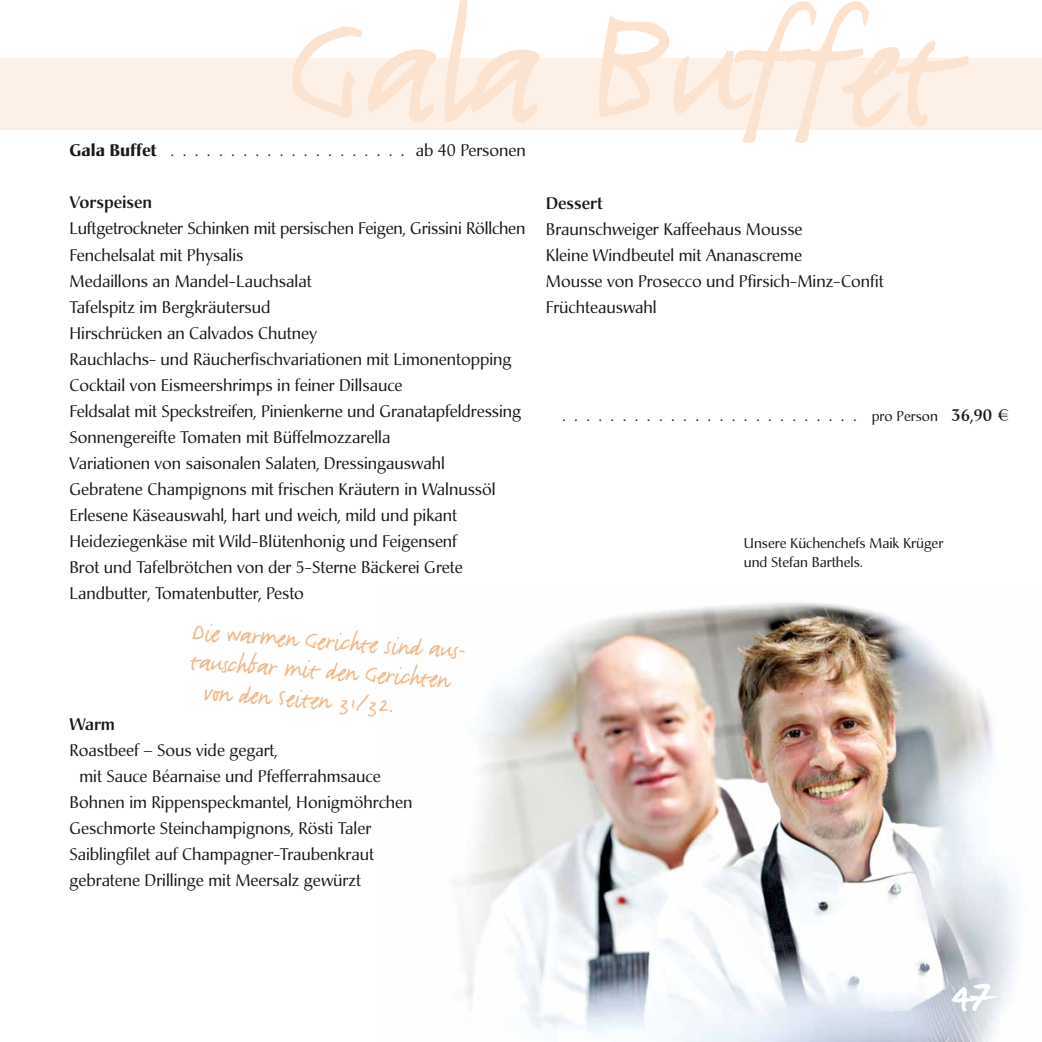
<style>
.page{position:relative;width:1042px;height:1042px;background:#fff}
.page>*{position:absolute;margin:0;border:0;box-sizing:border-box;transform-origin:0 0}
.t1{font:700 175px "FF Justlefthand";color:#fbe3d0}
.t2{font:800 52.5px "FF Justlefthand";color:#fff}
.t3{font:700 28px "FF Justlefthand";color:#f3b889}
.t4{font:16.62px/26.1px "Christiana BQ";color:#1a1a18}
.t5{font:500 16.62px "Christiana BQ";color:#1a1a18}
.t6{font:14px/19.2px "Christiana BQ";color:#1a1a18}
.s1{font-size:14px}
.s2{font-family:"Christiana";font-weight:500}
.s3{font-family:"Euro Collection"}
</style>
<div class="page">
<img style="left:453px;top:602px;width:565px;height:440px">
<div style="left:0;top:58px;width:1042px;height:72px;background:#fdf1e7"></div>
<h1 class="t1" style="left:288px;top:-32px;width:669px">Gala Buffet</h1>
<p class="t4" style="left:416px;top:138px;width:112px">ab 40 Personen</p>
<p class="t5" style="left:69px;top:192px;width:84px">Vorspeisen</p>
<p class="t4" style="left:69px;top:216px;width:457px">Luftgetrockneter Schinken mit persischen Feigen, Grissini Röllchen Fenchelsalat mit Physalis<br>Medaillons an Mandel-Lauchsalat<br>Tafelspitz im Bergkräutersud<br>Hirschrücken an Calvados Chutney<br>Rauchlachs- und Räucherfischvariationen mit Limonentopping Cocktail von Eismeershrimps in feiner Dillsauce<br>Feldsalat mit Speckstreifen, Pinienkerne und Granatapfeldressing Sonnengereifte Tomaten mit Büffelmozzarella<br>Variationen von saisonalen Salaten, Dressingauswahl<br>Gebratene Champignons mit frischen Kräutern in Walnussöl Erlesene Käseauswahl, hart und weich, mild und pikant Heideziegenkäse mit Wild-Blütenhonig und Feigensenf<br>Brot und Tafelbrötchen von der 5-Sterne Bäckerei Grete Landbutter, Tomatenbutter, Pesto</p>
<h3 class="t3" style="left:194px;top:615px;width:282px;rotate:4deg">Die warmen Gerichte sind aus-</h3>
<h3 class="t3" style="left:192px;top:645px;width:261px;rotate:4deg">tauschbar mit den Gerichten</h3>
<h3 class="t3" style="left:205px;top:676px;width:192px;rotate:4deg">von den Seiten 31/32.</h3>
<p class="t5" style="left:69px;top:713px;width:47px">Warm</p>
<p class="t4" style="left:69px;top:737px;width:210px">Roastbeef – Sous vide gegart,</p>
<p class="t4" style="left:79px;top:763px;width:303px">mit Sauce Béarnaise und Pfefferrahmsauce</p>
<p class="t4" style="left:69px;top:789px;width:345px">Bohnen im Rippenspeckmantel, Honigmöhrchen</p>
<p class="t4" style="left:69px;top:815px;width:303px">Geschmorte Steinchampignons, Rösti Taler</p>
<p class="t4" style="left:69px;top:841px;width:306px">Saiblingfilet auf Champagner-Traubenkraut</p>
<p class="t4" style="left:69px;top:867px;width:293px">gebratene Drillinge mit Meersalz gewürzt</p>
<p class="t5" style="left:546px;top:192px;width:58px">Dessert</p>
<p class="t4" style="left:546px;top:216px;width:339px">Braunschweiger Kaffeehaus Mousse<br>Kleine Windbeutel mit Ananascreme<br>Mousse von Prosecco und Pfirsich-Minz-Confit Früchteauswahl</p>
<p class="t4" style="left:562px;top:402px;width:448px">. . . . . . . . . . . . . . . . . . . . . . . . . <span class="s1">pro Person</span> <span class="s2">36,90</span> <span class="s3">s</span></p>
<p class="t6" style="left:744px;top:533px;width:201px">Unsere Küchenchefs Maik Krüger und Stefan Barthels.</p>
<h2 class="t2" style="left:951px;top:959px;width:42px">47</h2>
</div>
